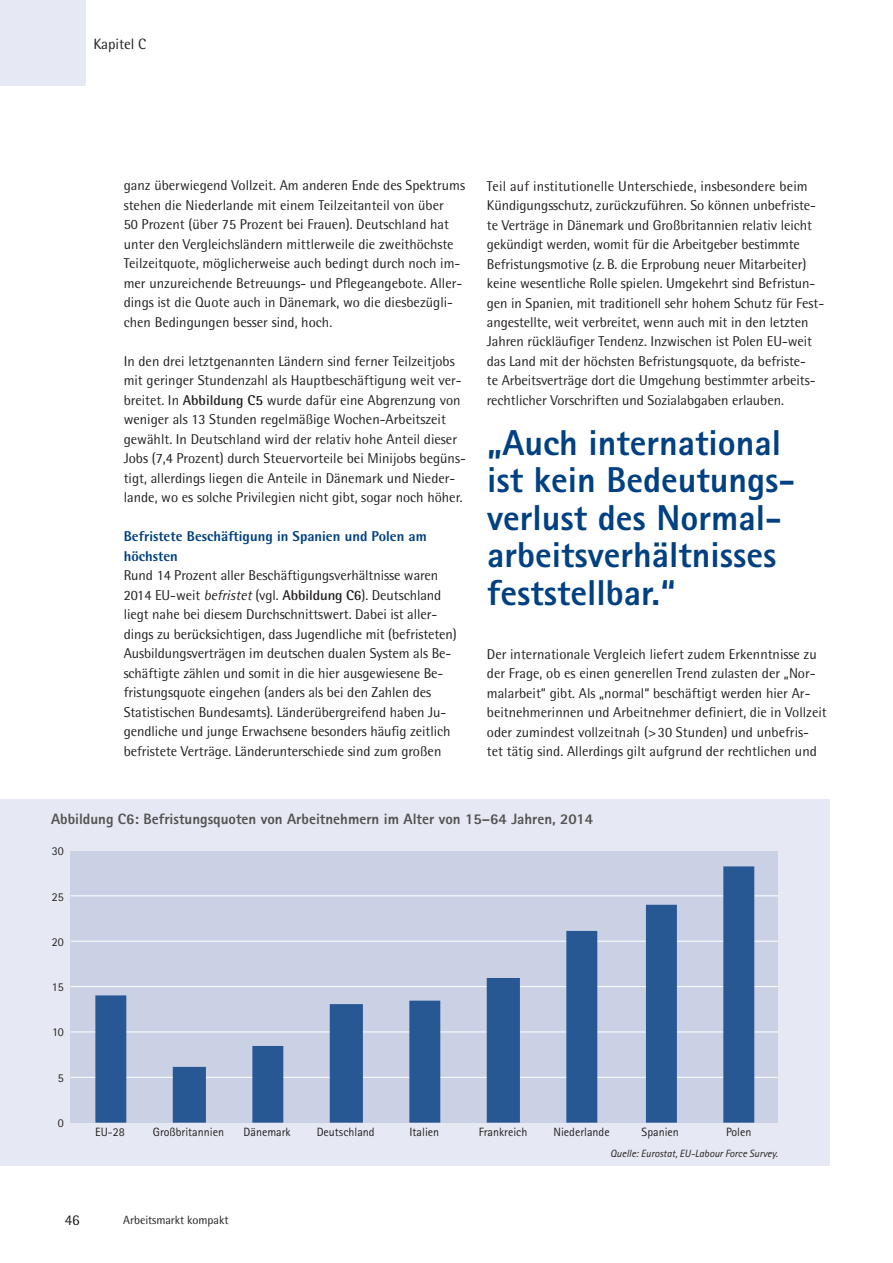
<style>
.page{position:relative;width:893px;height:1263px;background:#fff}
.page>*{position:absolute;margin:0;border:0;box-sizing:border-box;transform-origin:0 0}
.t1{font:800 36px/37.5px "Rotis Sans Serif";color:#014081}
.t2{font:800 15px "Rotis Sans Serif";color:#515251}
.t3{font:15px "Rotis Semi Sans";letter-spacing:-.005em;color:#231f20}
.t4{font:14.25px/19.5px "Rotis Semi Sans";color:#231f20}
.t5{font:800 14.25px/19.5px "Rotis Semi Sans";color:#014081}
.t6{font:12px "AT Rotis Sans Serif";color:#231f20}
.t7{font:12px "Rotis Semi Sans";letter-spacing:-.005em;color:#231f20}
.t8{font:italic 10.5px "Rotis Sans Serif";color:#231f20}
.s1{font-weight:700}
.s2{font-style:italic}
</style>
<div class="page">
<div style="left:0;top:0;width:85px;height:85px;background:#e6e9f3"></div>
<div style="left:0;top:799px;width:829px;height:367px;background:#e6e9f3"></div>
<div style="left:71px;top:850px;width:707px;height:273px;background:#cbd1e5"></div>
<hr style="left:71px;top:895px;width:707px;height:1px;background:#fff">
<hr style="left:71px;top:941px;width:707px;height:1px;background:#fff">
<hr style="left:71px;top:986px;width:707px;height:1px;background:#fff">
<hr style="left:71px;top:1031px;width:707px;height:1px;background:#fff">
<hr style="left:71px;top:1077px;width:707px;height:1px;background:#fff">
<svg style="left:95px;top:866px;width:659px;height:257px"></svg>
<p class="t3" style="left:94px;top:38px;width:54px">Kapitel C</p>
<p class="t4" style="left:124px;top:177px;width:343px">ganz überwiegend Vollzeit. Am anderen Ende des Spektrums stehen die Niederlande mit einem Teilzeitanteil von über<br>50 Prozent (über 75 Prozent bei Frauen). Deutschland hat unter den Vergleichsländern mittlerweile die zweithöchste Teilzeitquote, möglicherweise auch bedingt durch noch im&shy;mer unzureichende Betreuungs- und Pflegeangebote. Aller&shy;dings ist die Quote auch in Dänemark, wo die diesbezügli&shy;chen Bedingungen besser sind, hoch.</p>
<p class="t4" style="left:124px;top:353px;width:344px">In den drei letztgenannten Ländern sind ferner Teilzeitjobs mit geringer Stundenzahl als Hauptbeschäftigung weit ver&shy;breitet. In <span class="s1">Abbildung C5</span> wurde dafür eine Abgrenzung von weniger als 13 Stunden regelmäßige Wochen-Arbeitszeit gewählt. In Deutschland wird der relativ hohe Anteil dieser Jobs (7,4 Prozent) durch Steuervorteile bei Minijobs begüns&shy;tigt, allerdings liegen die Anteile in Dänemark und Nieder&shy;lande, wo es solche Privilegien nicht gibt, sogar noch höher.</p>
<p class="t5" style="left:124px;top:528px;width:305px">Befristete Beschäftigung in Spanien und Polen am höchsten</p>
<p class="t4" style="left:124px;top:567px;width:335px">Rund 14 Prozent aller Beschäftigungsverhältnisse waren 2014 EU-weit <span class="s2">befristet</span> (vgl. <span class="s1">Abbildung C6</span>). Deutschland liegt nahe bei diesem Durchschnittswert. Dabei ist aller&shy;dings zu berücksichtigen, dass Jugendliche mit (befristeten)<br>Ausbildungsverträgen im deutschen dualen System als Be&shy;schäftigte zählen und somit in die hier ausgewiesene Be&shy;fristungsquote eingehen (anders als bei den Zahlen des Statistischen Bundesamts). Länderübergreifend haben Ju&shy;gendliche und junge Erwachsene besonders häufig zeitlich befristete Verträge. Länderunterschiede sind zum großen</p>
<p class="t4" style="left:487px;top:177px;width:339px">Teil auf institutionelle Unterschiede, insbesondere beim Kündigungsschutz, zurückzuführen. So können unbefriste&shy;te Verträge in Dänemark und Großbritannien relativ leicht gekündigt werden, womit für die Arbeitgeber bestimmte Befristungs motive (z. B. die Erprobung neuer Mitarbeiter) keine wesentliche Rolle spielen. Umgekehrt sind Befristun&shy;gen in Spa nien, mit traditionell sehr hohem Schutz für Fest&shy;angestellte, weit verbreitet, wenn auch mit in den letzten Jahren rückläufiger Tendenz. Inzwischen ist Polen EU-weit das Land mit der höchsten Befristungsquote, da befriste-<br>te Arbeitsverträge dort die Umgehung bestimmter arbeits&shy;rechtlicher Vor schriften und Sozialabgaben erlauben.</p>
<h1 class="t1" style="left:487px;top:427px;width:309px">„Auch international ist kein Bedeutungs&shy;verlust des Normal&shy;arbeitsverhältnisses feststellbar.“</h1>
<p class="t4" style="left:487px;top:645px;width:341px">Der internationale Vergleich liefert zudem Erkenntnisse zu der Frage, ob es einen generellen Trend zulasten der „Nor&shy;malarbeit“ gibt. Als „normal“ beschäftigt werden hier Ar&shy;beitnehmerinnen und Arbeitnehmer definiert, die in Vollzeit oder zumindest vollzeitnah (&gt; 30 Stunden) und unbefris&shy;tet tätig sind. Allerdings gilt aufgrund der rechtlichen und</p>
<p class="t2" style="left:51px;top:814px;width:543px">Abbildung C6: Befristungsquoten von Arbeitnehmern im Alter von 15–64 Jahren, 2014</p>
<p class="t6" style="left:52px;top:847px;width:13px">30</p>
<p class="t6" style="left:52px;top:892px;width:13px">25</p>
<p class="t6" style="left:52px;top:938px;width:13px">20</p>
<p class="t6" style="left:52px;top:983px;width:13px">15</p>
<p class="t6" style="left:52px;top:1028px;width:13px">10</p>
<p class="t6" style="left:58px;top:1073px;width:7px">5</p>
<p class="t6" style="left:58px;top:1119px;width:7px">0</p>
<p class="t6" style="left:95px;top:1128px;width:31px">EU-28</p>
<p class="t6" style="left:153px;top:1128px;width:73px">Großbritannien</p>
<p class="t6" style="left:244px;top:1128px;width:49px">Dänemark</p>
<p class="t6" style="left:317px;top:1128px;width:59px">Deutschland</p>
<p class="t6" style="left:409px;top:1128px;width:31px">Italien</p>
<p class="t6" style="left:479px;top:1128px;width:50px">Frankreich</p>
<p class="t6" style="left:553px;top:1128px;width:58px">Niederlande</p>
<p class="t6" style="left:642px;top:1128px;width:39px">Spanien</p>
<p class="t6" style="left:726px;top:1128px;width:27px">Polen</p>
<p class="t3" style="left:65px;top:1214px;width:16px">46</p>
<p class="t7" style="left:123px;top:1216px;width:107px">Arbeitsmarkt kompakt</p>
<p class="t8" style="left:610px;top:1149px;width:169px">Quelle: Eurostat, EU-Labour Force Survey.</p>
</div>
